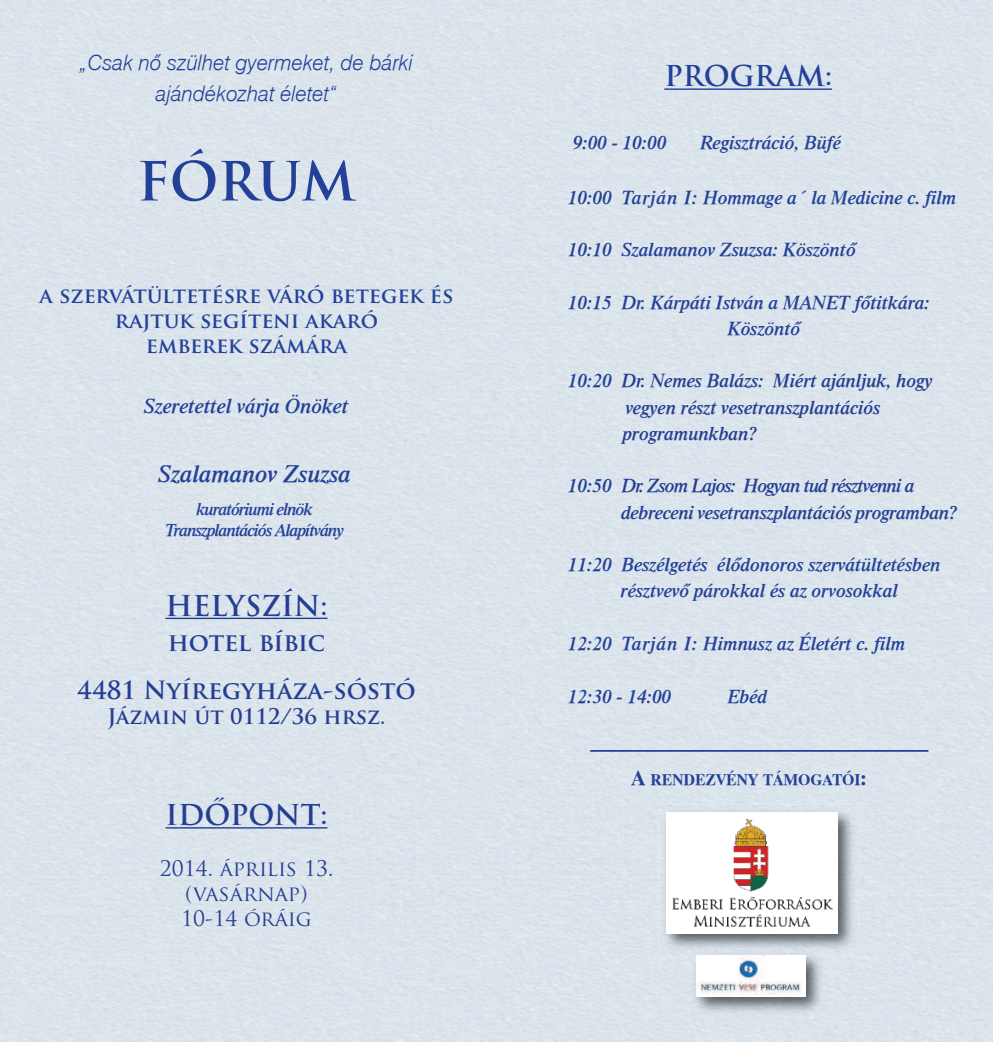
<style>
.page{position:relative;width:993px;height:1042px;background:#fff}
.page>*{position:absolute;margin:0;border:0;box-sizing:border-box;transform-origin:0 0}
.t1{font:700 52.5px "Trajan Pro";letter-spacing:-.01em;color:#234198}
.t2{font:700 28px "Trajan Pro";color:#253e92}
.t3{font:700 28px "Trajan Pro";color:#234198}
.t4{font:700 24.5px/48.5px "Trajan Pro";color:#253e92;text-align:center}
.t5{font:italic 24.5px "Dutch 801 Sm PFL Bold";color:#234198}
.t6{font:700 21px/25.2px "Trajan Pro";color:#234198;text-align:center}
.t7{font:21px/30.3px "Swiss 721 Lt PFL Italic";color:#234198;text-align:center}
.t8{font:21px/25.2px "Trajan Pro";color:#253e92;text-align:center}
.t9{font:italic 21px "Dutch 801 Sm PFL Bold";color:#234198}
.t10{font:700 21px "Trajan Pro";color:#253e92}
.t11{font:italic 19.25px/26.2px "Dutch 801 Sm PFL Bold";color:#234198}
.t12{font:italic 19.25px/26.2px "Dutch 801 Sm PFL Bold";color:#253e92}
.t13{font:italic 17.5px/21px "Dutch 801 Sm PFL Bold";letter-spacing:-.05em;color:#234198;text-align:center}
.t14{font:15.75px "Dutch 801 PFL Bold";color:#234198}
.s1{color:#234198}
.s2{font-size:21px}
</style>
<div class="page">
<img style="left:0;top:0;width:992px;height:1042px">
<hr style="left:165px;top:618px;width:162px;height:1px;background:#253e92">
<hr style="left:165px;top:827px;width:162px;height:1px;background:#253e92">
<hr style="left:664px;top:88px;width:167px;height:2px;background:#234198">
<img style="left:658px;top:804px;width:201px;height:152px">
<div style="left:666px;top:812px;width:171px;height:121px;background:#fff"></div>
<img style="left:672px;top:819px;width:159px;height:108px">
<hr style="left:590px;top:750px;width:338px;height:2px;background:#234198">
<img style="left:687px;top:948px;width:140px;height:72px">
<div style="left:695px;top:955px;width:110px;height:42px;background:#fff"></div>
<img style="left:695px;top:955px;width:107px;height:41px">
<p class="t7" style="left:80px;top:48px;width:334px">„Csak nő szülhet gyermeket, de bárki ajándékozhat életet“</p>
<h1 class="t1" style="left:137px;top:152px;width:220px">FÓRUM</h1>
<p class="t6" style="left:40px;top:283px;width:415px">a szervátültetésre váró betegek és rajtuk segíteni akaró<br>emberek számára</p>
<p class="t9" style="left:144px;top:393px;width:206px">Szeretettel várja Önöket</p>
<p class="t5" style="left:158px;top:458px;width:194px">Szalamanov Zsuzsa</p>
<p class="t13" style="left:165px;top:498px;width:180px">kuratóriumi elnök<br>Transzplantációs Alapítvány</p>
<h2 class="t2" style="left:165px;top:589px;width:163px">HELYSZÍN:</h2>
<p class="t4" style="left:77px;top:618px;width:340px">hotel bíbic<br>4481 Nyíregyháza-sóstó</p>
<p class="t10" style="left:107px;top:705px;width:279px">Jázmin út 0112/36 hrsz.</p>
<h2 class="t2" style="left:165px;top:799px;width:163px">IDŐPONT:</h2>
<p class="t8" style="left:160px;top:855px;width:175px">2014. ÁPRILIS 13. (VASÁRNAP)<br>10-14 ÓRÁIG</p>
<h2 class="t3" style="left:664px;top:60px;width:169px">PROGRAM:</h2>
<p class="t11" style="left:573px;top:129px;width:95px">9:00 - 10:00</p>
<p class="t11" style="left:700px;top:129px;width:142px">Regisztráció, Büfé</p>
<p class="t11" style="left:568px;top:183px;width:389px">10:00 Tarján I: Hommage a´ la Medicine c. film</p>
<p class="t11" style="left:568px;top:236px;width:289px">10:10 Szalamanov Zsuzsa: Köszöntő</p>
<p class="t11" style="left:727px;top:288px;width:204px;text-indent:-159px">10:15 Dr. Kárpáti István a MANET főtitkára:<br>Köszöntő</p>
<p class="t12" style="left:622px;top:367px;width:311px;text-indent:-54px"><span class="s1">10:20</span> Dr. Nemes Balázs: Miért ajánljuk, hogy vegyen részt vesetranszplantációs programunkban?</p>
<p class="t12" style="left:621px;top:472px;width:338px;text-indent:-53px"><span class="s1">10:50</span> Dr. Zsom Lajos: Hogyan tud résztvenni a debreceni vesetranszplantációs programban?</p>
<p class="t11" style="left:568px;top:551px;width:374px;text-align:center">11:20 Beszélgetés élődonoros szervátültetésben résztvevő párokkal és az orvosokkal</p>
<p class="t11" style="left:568px;top:630px;width:339px">12:20 Tarján I: Himnusz az Életért c. film</p>
<p class="t11" style="left:568px;top:682px;width:105px">12:30 - 14:00</p>
<p class="t11" style="left:727px;top:682px;width:41px">Ebéd</p>
<p class="t14" style="left:631px;top:770px;width:236px"><span class="s2">A</span> RENDEZVÉNY TÁMOGATÓI<span class="s2">:</span></p>
</div>
